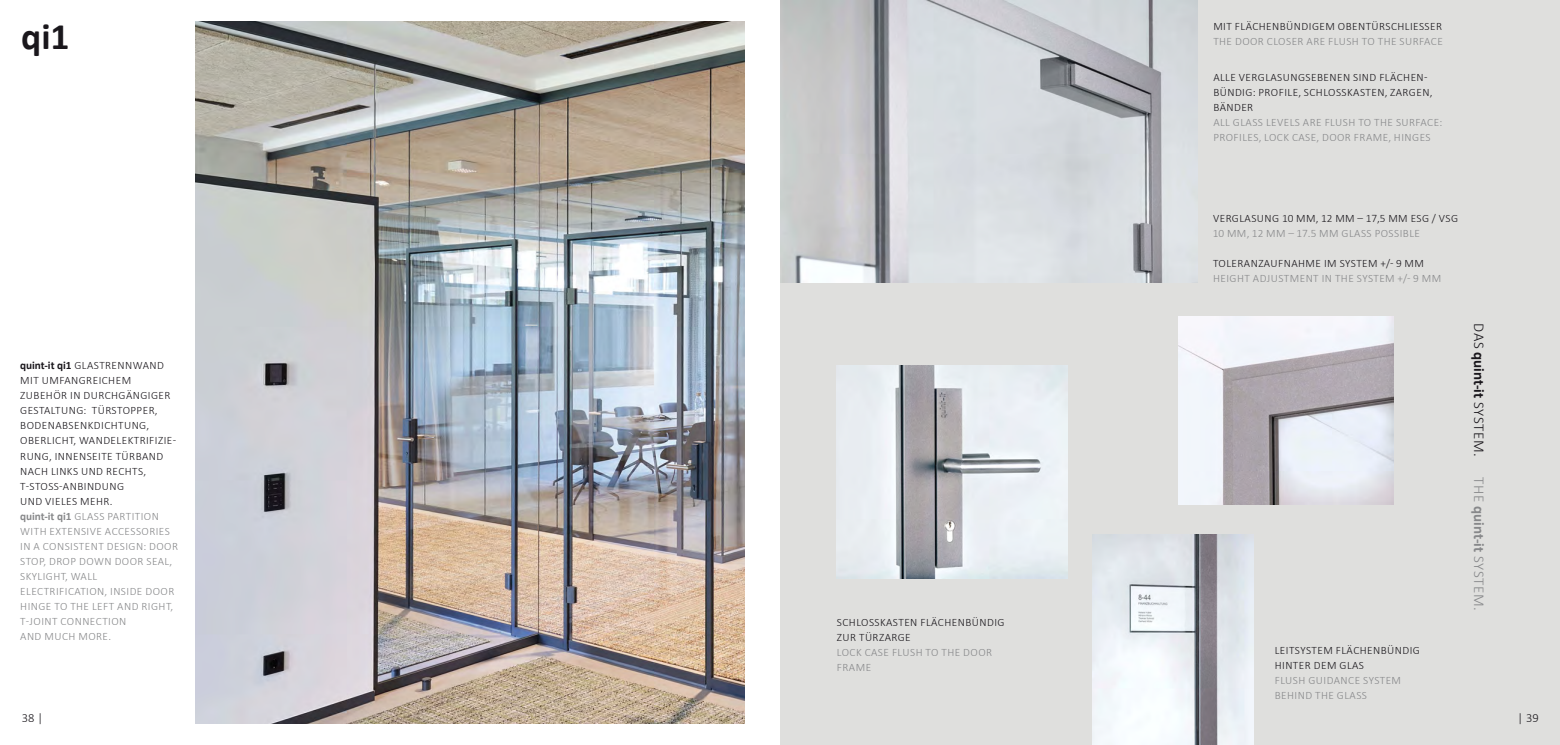
<style>
.page{position:relative;width:1560px;height:745px;background:#fff}
.page>*{position:absolute;margin:0;border:0;box-sizing:border-box;transform-origin:0 0}
.t1{font:700 37.5px "Calibri";color:#1a171c}
.t2{font:300 15px "Calibri";color:#1a171c}
.t3{font:300 15px "Calibri";letter-spacing:.04em;color:#87888a}
.t4{font:300 12.5px "Calibri";color:#1a171c}
.t5{font:300 11.25px/15px "Calibri";letter-spacing:.04em;color:#1a171c}
.t6{font:300 11.25px/15px "Calibri";letter-spacing:.04em;color:#87888a}
.s1{font-weight:700}
.s2{font-weight:700;color:#87888a}
.s3{color:#87888a}
</style>
<div class="page">
<div style="left:780px;top:0;width:779px;height:744px;background:#dfdfdd"></div>
<img style="left:836px;top:365px;width:231px;height:213px">
<img style="left:1092px;top:534px;width:161px;height:210px">
<img style="left:195px;top:21px;width:549px;height:702px">
<img style="left:780px;top:0;width:417px;height:282px">
<img style="left:1178px;top:317px;width:214px;height:187px">
<h1 class="t1" style="left:21px;top:10px;width:50px">qi1</h1>
<p class="t5" style="left:20px;top:358px;width:144px"><span class="s1">quint-it qi1</span> GLASTRENNWAND<br>MIT UMF</p>
<p class="t5" style="left:20px;top:373px;width:159px;text-indent:44px">ANGREICHEM<br>ZU BEHÖR IN DU RCHGÄNGIGER<br>GESTALTU NG: TÜRSTOPPER,<br>BODENABSENKDICHTU NG,<br>OBERLICHT, WANDELEKTRIFIZIE-<br>RU NG, I NNENSEITE TÜRBAND<br>NACH LINKS U ND RECHTS,<br>T-STOSS-ANBINDUNG<br>U ND VIELES M EHR.<br><span class="s2">quint-it qi1</span> <span class="s3">GLASS PARTITION<br>WITH EXTENSIVE ACCESSORIES<br>IN A CONSISTENT DESIGN: DOOR<br>STOP, DROP DOWN DOOR</span></p>
<p class="t6" style="left:146px;top:553px;width:27px">SEAL,</p>
<p class="t6" style="left:20px;top:568px;width:155px">SKYLIGHT, WALL<br>ELECTRIFICATION, INSIDE DOOR<br>HINGE TO THE LEFT AND RIGHT,<br>T-JOINT CONNECTION<br>AND MUCH MORE.</p>
<p class="t4" style="left:22px;top:709px;width:23px">38 |</p>
<p class="t5" style="left:1213px;top:18px;width:230px">MIT FLÄCHENBÜNDIGEM OBENTÜRSCHLIESSER</p>
<p class="t6" style="left:1213px;top:33px;width:231px">THE DOOR CLOSER ARE FLUSH TO THE SU RFACE</p>
<p class="t5" style="left:1213px;top:70px;width:221px">ALLE VERGLASU NGSEBENEN SIND FLÄCHEN-<br>BÜNDIG: PROFILE, SCHLOSSKASTEN, ZARGEN,<br>BÄNDER</p>
<p class="t6" style="left:1213px;top:115px;width:7px">ALL</p>
<p class="t6" style="left:1213px;top:115px;width:230px;text-indent:20px">GLASS LEVELS ARE FLUSH TO THE SU RFACE:<br>PROFILES, LOCK CASE, DOOR FRAM E, HINGES</p>
<p class="t5" style="left:1212px;top:211px;width:205px">VERGLASUNG 10 MM, 12 MM – 17,5 MM ESG</p>
<p class="t5" style="left:1431px;top:211px;width:21px">/ VSG</p>
<p class="t6" style="left:1212px;top:226px;width:209px">10 MM, 12 MM – 17.5 MM GLASS POSSIBLE</p>
<p class="t5" style="left:1212px;top:256px;width:212px">TOLERANZAUFNAHME IM SYSTEM +/- 9 MM</p>
<p class="t6" style="left:1212px;top:271px;width:229px">H EIGHT ADJUSTMENT IN THE SYSTEM +/- 9 MM</p>
<p class="t5" style="left:836px;top:614px;width:169px">SCHLOSSKASTEN FLÄCHENBÜNDIG<br>ZU R TÜRZARGE</p>
<p class="t6" style="left:836px;top:644px;width:157px">LOCK CASE FLUSH TO THE DOOR<br>FRAME</p>
<p class="t5" style="left:1274px;top:642px;width:147px">LEITSYSTEM FLÄCHENBÜNDIG<br>HINTER DEM GLAS</p>
<p class="t6" style="left:1274px;top:672px;width:126px">FLUSH GU IDANCE SYSTEM<br>BEHIND THE GLASS</p>
<h2 class="t2" style="left:1488px;top:323px;width:135px;rotate:90deg">DAS <span class="s1">quint-it</span> SYSTE M.</h2>
<h2 class="t3" style="left:1488px;top:477px;width:134px;rotate:90deg">THE <span class="s1">quint-it</span> SYSTEM .</h2>
<p class="t4" style="left:1517px;top:709px;width:23px">| 39</p>
</div>
